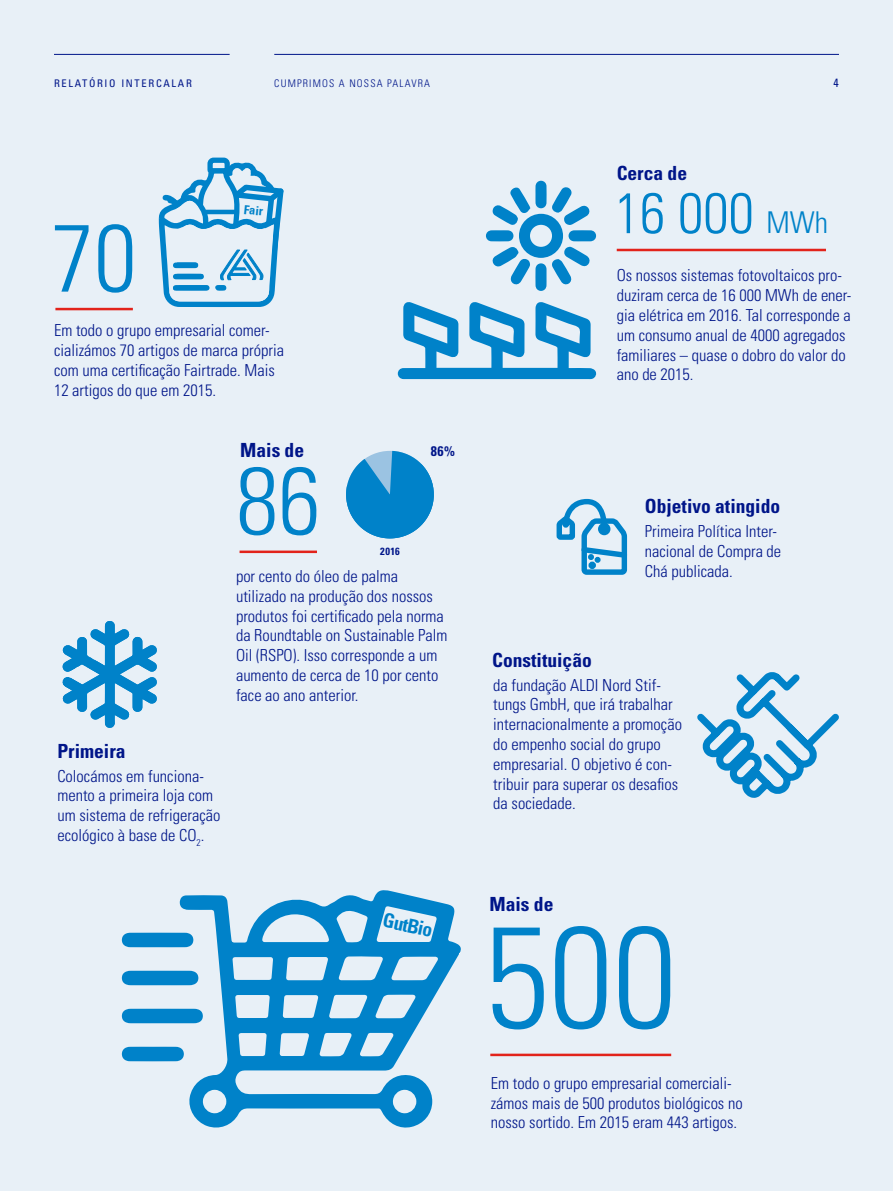
<style>
.page{position:relative;width:893px;height:1191px;background:#e8f0f7}
.page>*{position:absolute;margin:0;border:0;box-sizing:border-box;transform-origin:0 0}
.t1{font:300 condensed 143.85px "Univers LT Std";color:#0082c9}
.t2{font:300 condensed 95.25px "Univers LT Std";color:#0082c9}
.t3{font:300 condensed 57px "Univers LT Std";color:#0082c9}
.t4{font:700 condensed 19.5px "Univers LT Std";color:#001589}
.t5{font:700 condensed 19.5px "Univers LT Std";color:#0082c9}
.t6{font:300 condensed 16.5px/19.8px "Univers LT Std";color:#001589}
.t7{font:700 condensed 13.95px "Univers LT Std";color:#001589}
.t8{font:700 condensed 12.45px "Univers LT Std";color:#0082c9}
.t9{font:condensed 12px "Univers LT Std";color:#001589}
.t10{font:300 condensed 10.5px "Univers LT Std";letter-spacing:.11em;color:#001589}
.t11{font:condensed 10.5px "Univers LT Std";letter-spacing:.16em;color:#001589}
.t12{font:700 condensed 10.5px "Univers LT Std";color:#001589}
.s1{font-size:30px}
</style>
<div class="page">
<hr style="left:54px;top:54px;width:176px;height:1px;background:#001589">
<hr style="left:274px;top:54px;width:565px;height:1px;background:#001589">
<hr style="left:490px;top:1053px;width:181px;height:3px;background:#e2231b">
<svg style="left:398px;top:302px;width:199px;height:77px"></svg>
<svg style="left:486px;top:181px;width:110px;height:110px"></svg>
<hr style="left:55px;top:308px;width:78px;height:2px;background:#e2231b">
<hr style="left:617px;top:249px;width:209px;height:2px;background:#e2231b">
<svg style="left:159px;top:157px;width:125px;height:150px"></svg>
<hr style="left:240px;top:550px;width:77px;height:3px;background:#e2231b">
<svg style="left:346px;top:451px;width:88px;height:88px"></svg>
<svg style="left:62px;top:621px;width:95px;height:107px"></svg>
<svg style="left:697px;top:672px;width:142px;height:126px"></svg>
<svg style="left:556px;top:498px;width:72px;height:77px"></svg>
<div style="left:588px;top:561px;width:8px;height:8px;border:3px solid #0082c9;border-radius:50%"></div>
<svg style="left:121px;top:890px;width:340px;height:238px"></svg>
<p class="t11" style="left:54px;top:77px;width:139px">RELATÓRIO INTERCALAR</p>
<p class="t10" style="left:274px;top:77px;width:157px">CUMPRIMOS A NOSSA PALAVRA</p>
<p class="t9" style="left:834px;top:75px;width:7px">4</p>
<h2 class="t2" style="left:52px;top:201px;width:86px">70</h2>
<p class="t8" style="left:245px;top:202px;width:21px;rotate:6deg">Fair</p>
<p class="t6" style="left:54px;top:321px;width:231px">Em todo o grupo empresarial comer&shy;cializámos 70 artigos de marca própria com uma certificação Fairtrade. Mais 12 artigos do que em 2015.</p>
<p class="t4" style="left:240px;top:437px;width:65px">Mais de</p>
<p class="t7" style="left:431px;top:443px;width:26px">86%</p>
<h2 class="t2" style="left:236px;top:443px;width:86px">86</h2>
<p class="t12" style="left:380px;top:544px;width:21px">2016</p>
<p class="t6" style="left:236px;top:566px;width:213px">por cento do óleo de palma utilizado na produção dos nossos produtos foi certificado pela norma da Roundtable on Sustainable Palm<br>Oil (RSPO). Isso corresponde a um aumento de cerca de 10 por cento face ao ano anterior.</p>
<p class="t4" style="left:57px;top:738px;width:70px">Primeira</p>
<p class="t6" style="left:57px;top:766px;width:165px">Colocámos em funciona&shy;mento a primeira loja com um sistema de refrigeração ecológico à base de CO<sub>2</sub>.</p>
<p class="t5" style="left:386px;top:908px;width:52px;rotate:12deg">GutBio</p>
<p class="t4" style="left:617px;top:161px;width:72px">Cerca de</p>
<h3 class="t3" style="left:615px;top:179px;width:215px">16 000 <span class="s1">MWh</span></h3>
<p class="t6" style="left:617px;top:265px;width:236px">Os nossos sistemas fotovoltaicos pro&shy;duziram cerca de 16 000 MWh de ener&shy;gia elétrica em 2016. Tal corresponde a um consumo anual de 4000 agregados familiares – quase o dobro do valor do ano de 2015.</p>
<p class="t4" style="left:492px;top:648px;width:101px">Constituição</p>
<p class="t4" style="left:645px;top:494px;width:137px">Objetivo atingido</p>
<p class="t6" style="left:645px;top:521px;width:138px">Primeira Política Inter&shy;nacional de Compra de<br>Chá publicada.</p>
<p class="t6" style="left:493px;top:675px;width:190px">da fundação ALDI Nord Stif&shy;tungs GmbH, que irá trabalhar internacionalmente a promoção do empenho social do grupo empresarial. O objetivo é con&shy;tribuir para superar os desafios da sociedade.</p>
<p class="t4" style="left:490px;top:892px;width:65px">Mais de</p>
<h1 class="t1" style="left:485px;top:890px;width:193px">500</h1>
<p class="t6" style="left:491px;top:1073px;width:253px">Em todo o grupo empresarial comerciali&shy;zámos mais de 500 produtos biológicos no nosso sortido. Em 2015 eram 443 artigos.</p>
</div>
